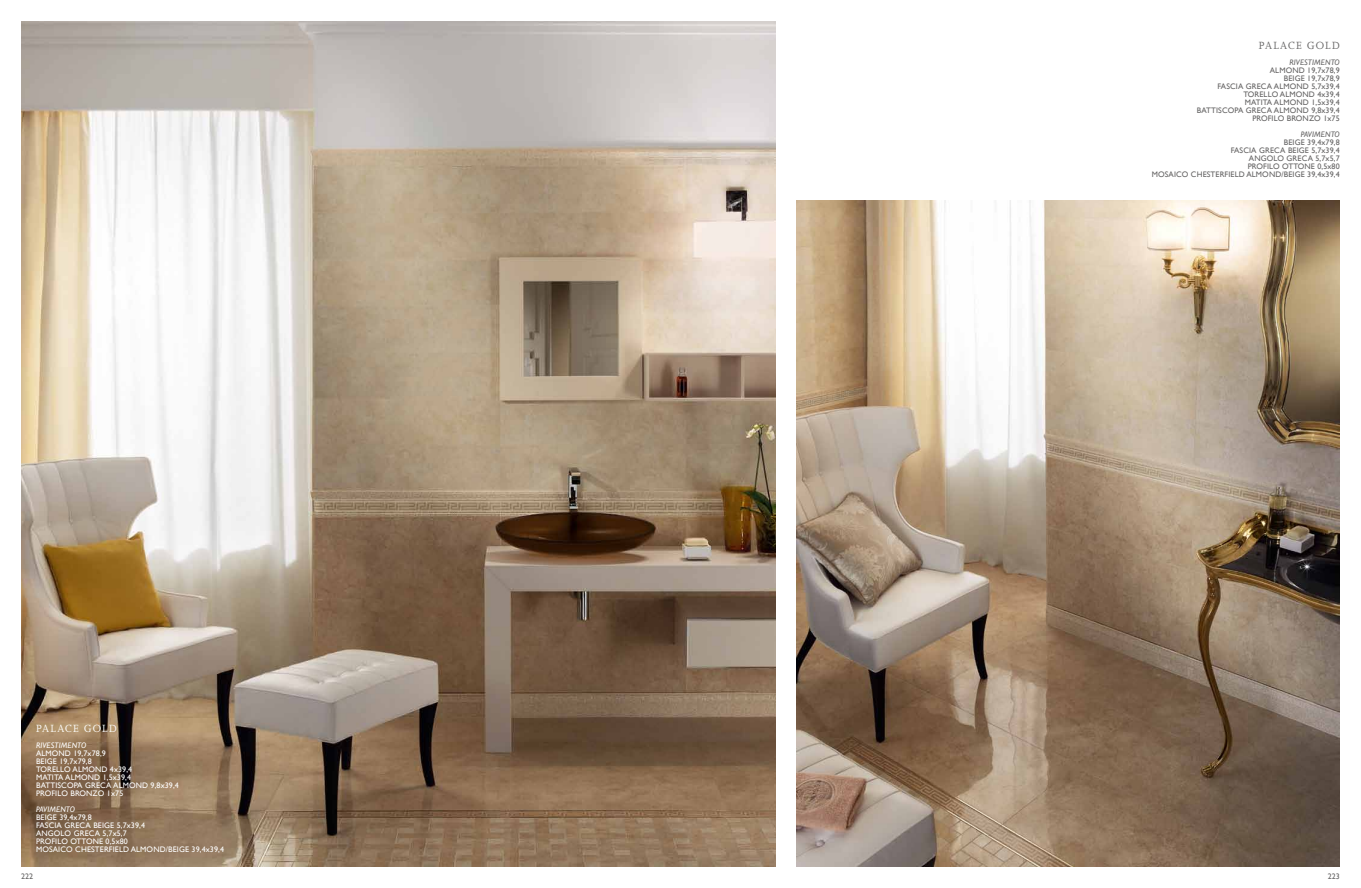
<style>
.page{position:relative;width:1361px;height:888px;background:#fff}
.page>*{position:absolute;margin:0;border:0;box-sizing:border-box;transform-origin:0 0}
.t1{font:12px "Joanna MT Std";letter-spacing:.105em;color:#646363}
.t2{font:12px "Joanna MT Std";letter-spacing:.105em;color:#fff}
.t3{font:8px/8px "Gill Sans";letter-spacing:.015em;color:#646363;text-align:right}
.t4{font:8px/8px "Gill Sans";letter-spacing:.015em;color:#fff}
.t5{font:italic 8px "Gill Sans";letter-spacing:.015em;color:#646363}
.t6{font:italic 8px "Gill Sans";letter-spacing:.015em;color:#fff}
</style>
<div class="page">
<img style="left:21px;top:21px;width:754px;height:845px">
<img style="left:797px;top:200px;width:542px;height:666px">
<h1 class="t2" style="left:36px;top:721px;width:82px">PALACE GOLD</h1>
<p class="t6" style="left:36px;top:740px;width:52px">RIVESTIMENTO</p>
<p class="t4" style="left:36px;top:748px;width:144px">ALMOND 19,7x78,9<br>BEIGE 19,7x79,8<br>TORELLO ALMOND 4x39,4<br>MATITA ALMOND 1,5x39,4<br>BATTISCOPA GRECA ALMOND 9,8x39,4<br>PROFILO BRONZO 1x75</p>
<p class="t6" style="left:36px;top:804px;width:41px">PAVIMENTO</p>
<p class="t4" style="left:36px;top:812px;width:189px">BEIGE 39,4x79,8<br>FASCIA GRECA BEIGE 5,7x39,4<br>ANGOLO GRECA 5,7x5,7<br>PROFILO OTTONE 0,5x80<br>MOSAICO CHESTERFIELD ALMOND/BEIGE 39,4x39,4</p>
<h1 class="t1" style="left:1259px;top:39px;width:82px">PALACE GOLD</h1>
<p class="t5" style="left:1289px;top:58px;width:52px">RIVESTIMENTO</p>
<p class="t3" style="left:1196px;top:66px;width:144px">ALMOND 19,7x78,9<br>BEIGE 19,7x78,9<br>FASCIA GRECA ALMOND 5,7x39,4<br>TORELLO ALMOND 4x39,4<br>MATITA ALMOND 1,5x39,4<br>BATTISCOPA GRECA ALMOND 9,8x39,4<br>PROFILO BRONZO 1x75</p>
<p class="t5" style="left:1300px;top:130px;width:41px">PAVIMENTO</p>
<p class="t3" style="left:1151px;top:138px;width:189px">BEIGE 39,4x79,8<br>FASCIA GRECA BEIGE 5,7x39,4<br>ANGOLO GRECA 5,7x5,7<br>PROFILO OTTONE 0,5x80<br>MOSAICO CHESTERFIELD ALMOND/BEIGE 39,4x39,4</p>
<p class="t3" style="left:21px;top:872px;width:13px">222</p>
<p class="t3" style="left:1327px;top:872px;width:13px">223</p>
</div>
